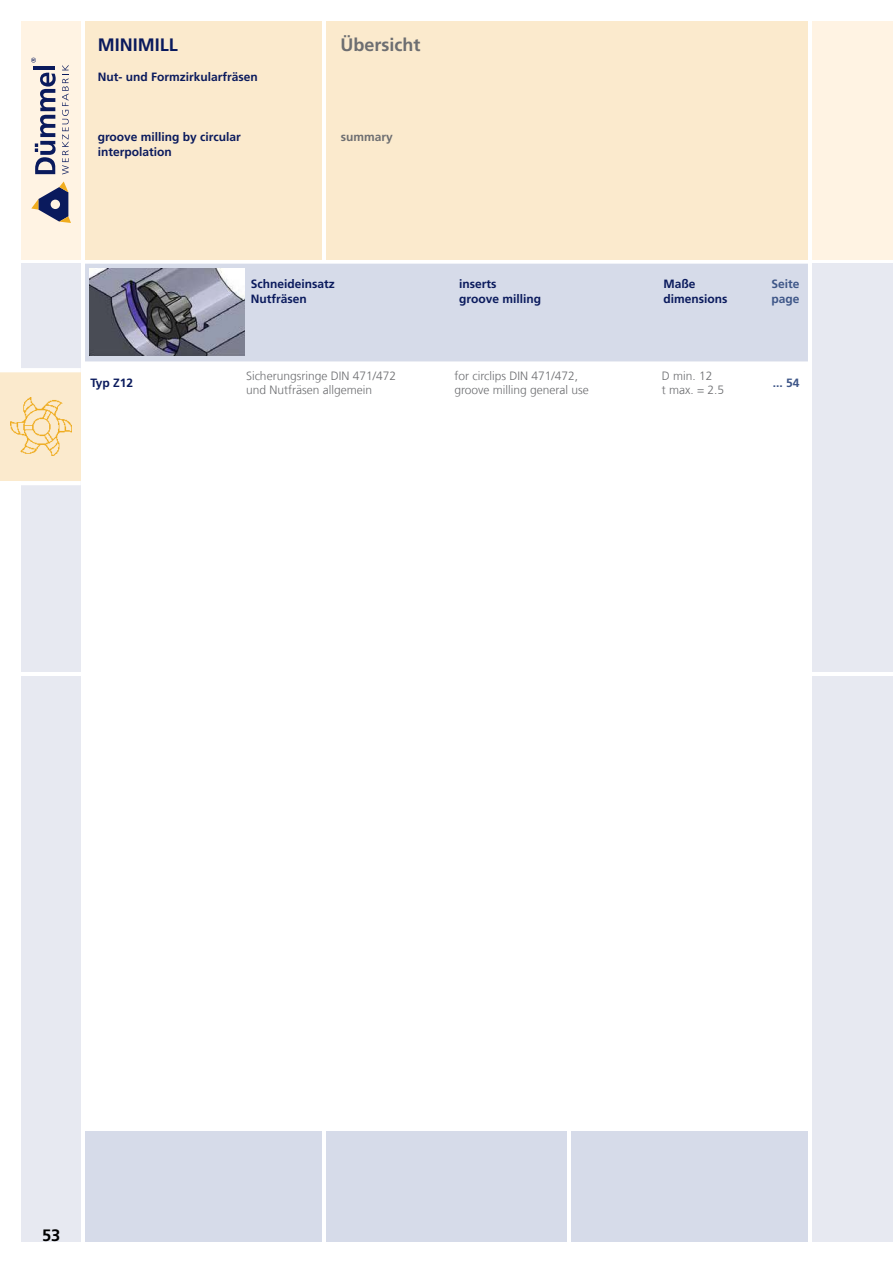
<style>
.page{position:relative;width:893px;height:1263px;background:#fff}
.page>*{position:absolute;margin:0;border:0;box-sizing:border-box;transform-origin:0 0}
.t1{font:700 18px "Frutiger LT Com";color:#6d6e71}
.t2{font:700 18px "Frutiger LT Com";color:#0a1a5d}
.t3{font:700 16.5px "Frutiger LT Com";color:#000}
.t4{font:700 12px/14.4px "Frutiger LT Com";color:#0a1a5d}
.t5{font:300 12px/14.4px "Frutiger LT Com";color:#6d6e71}
.t6{font:700 12px/14.4px "Frutiger LT Com";color:#3e5688}
.t7{font:700 12px "Frutiger LT Com";color:#6d6e71}
</style>
<div class="page">
<div style="left:21px;top:264px;width:60px;height:408px;background:#e7e9f1"></div>
<div style="left:22px;top:676px;width:59px;height:566px;background:#e7e9f1"></div>
<div style="left:812px;top:21px;width:81px;height:238px;background:#fff3e3"></div>
<div style="left:85px;top:21px;width:237px;height:238px;background:#fbeacd"></div>
<div style="left:326px;top:21px;width:482px;height:238px;background:#fbeacd"></div>
<div style="left:812px;top:676px;width:81px;height:566px;background:#e7e9f1"></div>
<div style="left:85px;top:1131px;width:237px;height:111px;background:#d6dbe9"></div>
<div style="left:326px;top:1131px;width:241px;height:111px;background:#d6dbe9"></div>
<div style="left:571px;top:1131px;width:237px;height:111px;background:#d6dbe9"></div>
<div style="left:812px;top:264px;width:81px;height:408px;background:#e7e9f1"></div>
<div style="left:21px;top:21px;width:60px;height:238px;background:#fff3e3"></div>
<div style="left:0;top:372px;width:81px;height:109px;background:#fbeacd"></div>
<hr style="left:0;top:368px;width:81px;height:4px;background:#fff">
<hr style="left:0;top:481px;width:81px;height:4px;background:#fff">
<svg style="left:31px;top:181px;width:40px;height:42px"></svg>
<svg style="left:35px;top:73px;width:21px;height:101px"></svg>
<hr style="left:34px;top:66px;width:21px;height:4px;background:#0a1a5d">
<svg style="left:31px;top:58px;width:5px;height:5px"></svg>
<svg style="left:62px;top:65px;width:7px;height:109px"></svg>
<img style="left:11px;top:398px;width:60px;height:58px">
<div style="left:85px;top:264px;width:723px;height:97px;background:#d6dbe9"></div>
<img style="left:90px;top:270px;width:154px;height:85px">
<hr style="left:89px;top:269px;width:155px;height:1px;background:#000">
<hr style="left:89px;top:269px;width:1px;height:86px;background:#000">
<hr style="left:89px;top:357px;width:155px;height:1px;background:#000">
<hr style="left:248px;top:269px;width:1px;height:86px;background:#000">
<h1 class="t2" style="left:98px;top:34px;width:81px">MINIMILL</h1>
<p class="t4" style="left:98px;top:70px;width:162px">Nut- und Formzirkularfräsen</p>
<p class="t4" style="left:98px;top:129px;width:144px;line-height:15px">groove milling by circular interpolation</p>
<h1 class="t1" style="left:340px;top:34px;width:81px">Übersicht</h1>
<p class="t7" style="left:341px;top:130px;width:54px">summary</p>
<p class="t4" style="left:251px;top:277px;width:86px">Schneideinsatz<br>Nutfräsen</p>
<p class="t4" style="left:459px;top:277px;width:83px">inserts<br>groove milling</p>
<p class="t4" style="left:663px;top:277px;width:65px">Maße dimensions</p>
<p class="t6" style="left:771px;top:277px;width:30px">Seite page</p>
<p class="t4" style="left:90px;top:375px;width:44px">Typ Z12</p>
<p class="t5" style="left:246px;top:368px;width:152px">Sicherungsringe DIN 471/472 und Nutfräsen allgemein</p>
<p class="t5" style="left:454px;top:368px;width:136px">for circlips DIN 471/472, groove milling general use</p>
<p class="t5" style="left:662px;top:368px;width:64px">D min. 12<br>t max. = 2.5</p>
<p class="t6" style="left:773px;top:376px;width:28px">... 54</p>
<h2 class="t3" style="left:42px;top:1225px;width:20px">53</h2>
</div>
